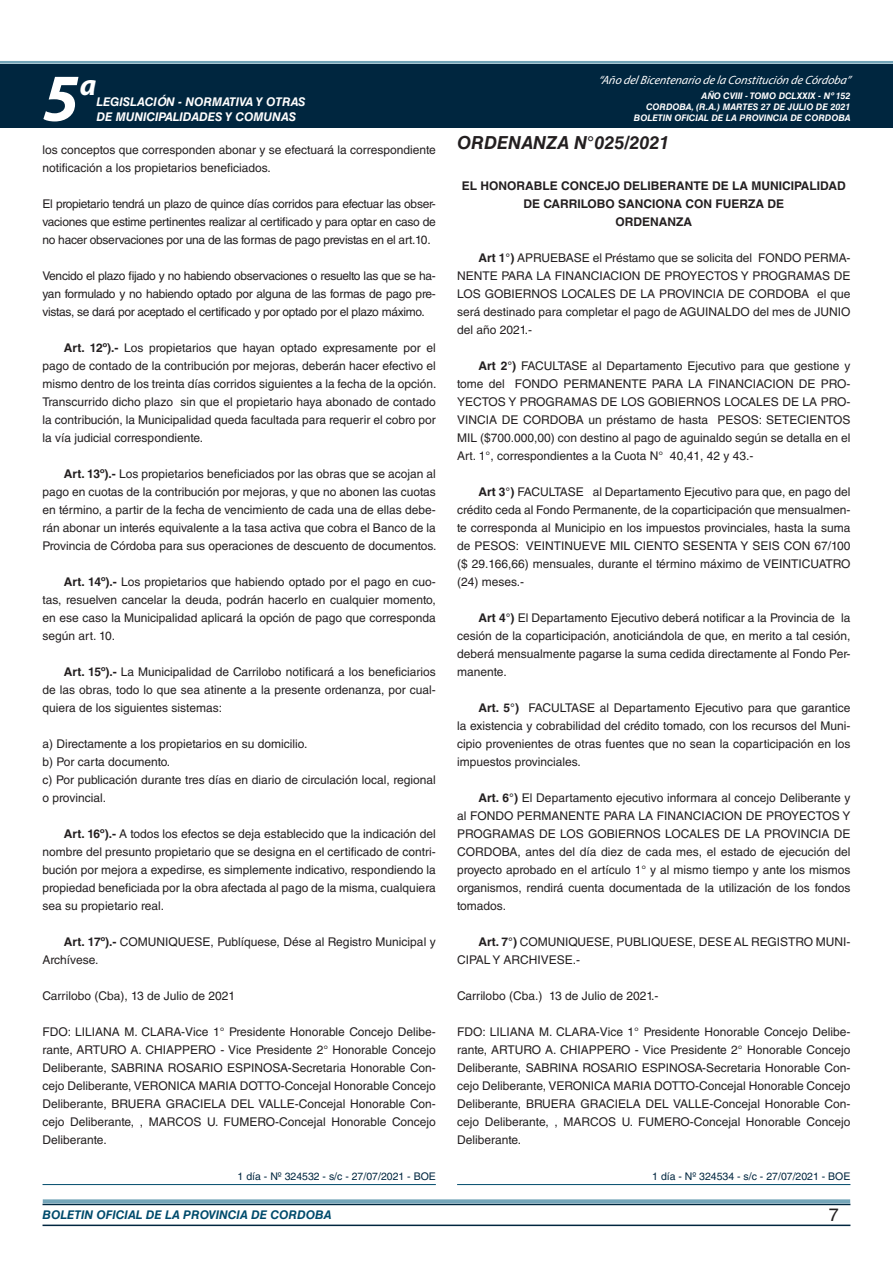
<style>
.page{position:relative;width:893px;height:1263px;background:#fff}
.page>*{position:absolute;margin:0;border:0;box-sizing:border-box;transform-origin:0 0}
.t1{font:italic 700 67.5px "Myriad Pro";color:#fff}
.t2{font:italic 700 30px "Myriad Pro";color:#fff}
.t3{font:italic 700 18px "Helvetica LT Std";color:#231f20}
.t4{font:18px "Helvetica LT Std";color:#231f20}
.t5{font:12px/18px "Helvetica LT Std";color:#231f20;text-align:justify}
.t6{font:700 12px/18px "Helvetica LT Std";color:#231f20;text-align:center}
.t7{font:italic 700 12px "Helvetica LT Std";color:#fff}
.t8{font:italic 12px "Myriad Pro";color:#fff}
.t9{font:italic 700 12px "Helvetica LT Std";color:#004b6c}
.t10{font:10.5px "Helvetica LT Std";color:#00263f}
.t11{font:italic 700 9px/10.8px "Helvetica LT Std";color:#fff;text-align:right}
.s1{font-weight:700}
</style>
<div class="page">
<div style="left:0;top:61px;width:893px;height:6px;background:#fff;opacity:.75"></div>
<div style="left:0;top:64px;width:893px;height:64px;background:#00263f"></div>
<hr style="left:43px;top:1224px;width:807px;height:2px;background:#00263f">
<div style="left:42px;top:1198px;width:809px;height:8px;background:#fff;opacity:.75"></div>
<hr style="left:43px;top:1184px;width:393px;height:1px;background:#004b6c">
<hr style="left:457px;top:1184px;width:393px;height:1px;background:#004b6c">
<h1 class="t1" style="left:43px;top:54px;width:38px">5</h1>
<h2 class="t2" style="left:80px;top:66px;width:18px">a</h2>
<p class="t7" style="left:96px;top:95px;width:211px">LEGISLACIÓN - NORMATIVA Y OTRAS</p>
<p class="t7" style="left:96px;top:109px;width:201px">DE MUNICIPALIDADES Y COMUNAS</p>
<p class="t5" style="left:43px;top:141px;width:395px">los conceptos que corresponden abonar y se efectuará la correspondiente notificación a los propietarios beneficiados.</p>
<p class="t5" style="left:43px;top:195px;width:395px">El propietario tendrá un plazo de quince días corridos para efectuar las obser&shy;vaciones que estime pertinentes realizar al certificado y para optar en caso de no hacer observaciones por una de las formas de pago previstas en el art.10.</p>
<p class="t5" style="left:43px;top:267px;width:395px">Vencido el plazo fijado y no habiendo observaciones o resuelto las que se ha&shy;yan formulado y no habiendo optado por alguna de las formas de pago pre&shy;vistas, se dará por aceptado el certificado y por optado por el plazo máximo.</p>
<p class="t5" style="left:43px;top:339px;width:396px;text-indent:21px"><span class="s1">Art. 12º).-</span> Los propietarios que hayan optado expresamente por el pago de contado de la contribución por mejoras, deberán hacer efectivo el mismo dentro de los treinta días corridos siguientes a la fecha de la opción.<br>Transcurrido dicho plazo sin que el propietario haya abonado de contado la contribución, la Municipalidad queda facultada para requerir el cobro por la vía judicial correspondiente.</p>
<p class="t5" style="left:43px;top:465px;width:396px;text-indent:21px"><span class="s1">Art. 13º).-</span> Los propietarios beneficiados por las obras que se acojan al pago en cuotas de la contribución por mejoras, y que no abonen las cuotas en término, a partir de la fecha de vencimiento de cada una de ellas debe&shy;rán abonar un interés equivalente a la tasa activa que cobra el Banco de la Provincia de Córdoba para sus operaciones de descuento de documentos.</p>
<p class="t5" style="left:43px;top:573px;width:395px;text-indent:21px"><span class="s1">Art. 14º).-</span> Los propietarios que habiendo optado por el pago en cuo&shy;tas, resuelven cancelar la deuda, podrán hacerlo en cualquier momento, en ese caso la Municipalidad aplicará la opción de pago que corresponda según art. 10.</p>
<p class="t5" style="left:43px;top:663px;width:395px;text-indent:21px"><span class="s1">Art. 15º).-</span> La Municipalidad de Carrilobo notificará a los beneficiarios de las obras, todo lo que sea atinente a la presente ordenanza, por cual&shy;quiera de los siguientes sistemas:</p>
<p class="t5" style="left:43px;top:735px;width:395px;text-align:left">a) Directamente a los propietarios en su domicilio.<br>b) Por carta documento.<br>c) Por publicación durante tres días en diario de circulación local, regional o provincial.</p>
<p class="t5" style="left:43px;top:825px;width:395px;text-indent:21px"><span class="s1">Art. 16º).-</span> A todos los efectos se deja establecido que la indicación del nombre del presunto propietario que se designa en el certificado de contri&shy;bución por mejora a expedirse, es simplemente indicativo, respondiendo la propiedad beneficiada por la obra afectada al pago de la misma, cualquiera sea su propietario real.</p>
<p class="t5" style="left:43px;top:933px;width:395px;text-indent:21px"><span class="s1">Art. 17º).-</span> COMUNIQUESE, Publíquese, Dése al Registro Municipal y<br>Archívese.</p>
<p class="t5" style="left:43px;top:987px;width:194px">Carrilobo (Cba), 13 de Julio de 2021</p>
<p class="t5" style="left:43px;top:1023px;width:395px">FDO: LILIANA M. CLARA-Vice 1° Presidente Honorable Concejo Delibe&shy;rante, ARTURO A. CHIAPPERO - Vice Presidente 2° Honorable Concejo Deliberante, SABRINA ROSARIO ESPINOSA-Secretaria Honorable Con&shy;cejo Deliberante, VERONICA MARIA DOTTO-Concejal Honorable Concejo Deliberante, BRUERA GRACIELA DEL VALLE-Concejal Honorable Con&shy;cejo Deliberante, , MARCOS U. FUMERO-Concejal Honorable Concejo Deliberante.</p>
<p class="t10" style="left:238px;top:1170px;width:200px">1 día - Nº 324532 - s/c - 27/07/2021 - BOE</p>
<p class="t8" style="left:598px;top:72px;width:254px">“Año delBicentenario de la Constitución de Córdoba”</p>
<p class="t11" style="left:634px;top:91px;width:218px">AÑO CVIII - TOMO DCLXXIX - Nº 152<br>CORDOBA, (R.A.) MARTES 27 DE JULIO DE 2021<br>BOLETIN OFICIAL DE LA PROVINCIA DE CORDOBA</p>
<h3 class="t3" style="left:457px;top:131px;width:214px">ORDENANZA N°025/2021</h3>
<p class="t6" style="left:462px;top:176px;width:385px">EL HONORABLE CONCEJO DELIBERANTE DE LA MUNICIPALIDAD<br>DE CARRILOBO SANCIONA CON FUERZA DE<br>ORDENANZA</p>
<p class="t5" style="left:457px;top:249px;width:395px;text-indent:21px"><span class="s1">Art 1°)</span> APRUEBASE el Préstamo que se solicita del FONDO PERMA-NENTE PARA LA FINANCIACION DE PROYECTOS Y PROGRAMAS DE LOS GOBIERNOS LOCALES DE LA PROVINCIA DE CORDOBA el que será destinado para completar el pago de AGUINALDO del mes de JUNIO del año 2021.-</p>
<p class="t5" style="left:457px;top:357px;width:395px;text-indent:21px"><span class="s1">Art 2°)</span> FACULTASE al Departamento Ejecutivo para que gestione y tome del FONDO PERMANENTE PARA LA FINANCIACION DE PRO-YECTOS Y PROGRAMAS DE LOS GOBIERNOS LOCALES DE LA PRO-VINCIA DE CORDOBA un préstamo de hasta PESOS: SETECIENTOS MIL ($700.000,00) con destino al pago de aguinaldo según se detalla en el Art. 1°, correspondientes a la Cuota N° 40,41, 42 y 43.-</p>
<p class="t5" style="left:457px;top:483px;width:395px;text-indent:21px"><span class="s1">Art 3°)</span> FACULTASE al Departamento Ejecutivo para que, en pago del crédito ceda al Fondo Permanente, de la coparticipación que mensualmen&shy;te corresponda al Municipio en los impuestos provinciales, hasta la suma de PESOS: VEINTINUEVE MIL CIENTO SESENTA Y SEIS CON 67/100 ($ 29.166,66) mensuales, durante el término máximo de VEINTICUATRO (24) meses.-</p>
<p class="t5" style="left:457px;top:609px;width:395px;text-indent:21px"><span class="s1">Art 4°)</span> El Departamento Ejecutivo deberá notificar a la Provincia de la cesión de la coparticipación, anoticiándola de que, en merito a tal cesión, deberá mensualmente pagarse la suma cedida directamente al Fondo Per&shy;manente.</p>
<p class="t5" style="left:457px;top:699px;width:395px;text-indent:21px"><span class="s1">Art. 5°)</span> FACULTASE al Departamento Ejecutivo para que garantice la existencia y cobrabilidad del crédito tomado, con los recursos del Muni&shy;cipio provenientes de otras fuentes que no sean la coparticipación en los impuestos provinciales.</p>
<p class="t5" style="left:457px;top:789px;width:395px;text-indent:21px"><span class="s1">Art. 6°)</span> El Departamento ejecutivo informara al concejo Deliberante y al FONDO PERMANENTE PARA LA FINANCIACION DE PROYECTOS Y PROGRAMAS DE LOS GOBIERNOS LOCALES DE LA PROVINCIA DE CORDOBA, antes del día diez de cada mes, el estado de ejecución del proyecto aprobado en el artículo 1° y al mismo tiempo y ante los mismos organismos, rendirá cuenta documentada de la utilización de los fondos tomados.</p>
<p class="t5" style="left:457px;top:933px;width:395px;text-indent:21px"><span class="s1">Art. 7°)</span> COMUNIQUESE, PUBLIQUESE, DESE AL REGISTRO MUNI-<br>CIPAL Y ARCHIVESE.-</p>
<p class="t5" style="left:457px;top:987px;width:203px">Carrilobo (Cba.) 13 de Julio de 2021.-</p>
<p class="t5" style="left:457px;top:1023px;width:395px">FDO: LILIANA M. CLARA-Vice 1° Presidente Honorable Concejo Delibe&shy;rante, ARTURO A. CHIAPPERO - Vice Presidente 2° Honorable Concejo Deliberante, SABRINA ROSARIO ESPINOSA-Secretaria Honorable Con&shy;cejo Deliberante, VERONICA MARIA DOTTO-Concejal Honorable Concejo Deliberante, BRUERA GRACIELA DEL VALLE-Concejal Honorable Con&shy;cejo Deliberante, , MARCOS U. FUMERO-Concejal Honorable Concejo Deliberante.</p>
<p class="t10" style="left:652px;top:1170px;width:200px">1 día - Nº 324534 - s/c - 27/07/2021 - BOE</p>
<p class="t9" style="left:43px;top:1208px;width:290px">BOLETIN OFICIAL DE LA PROVINCIA DE CORDOBA</p>
<h3 class="t4" style="left:829px;top:1204px;width:12px">7</h3>
</div>
